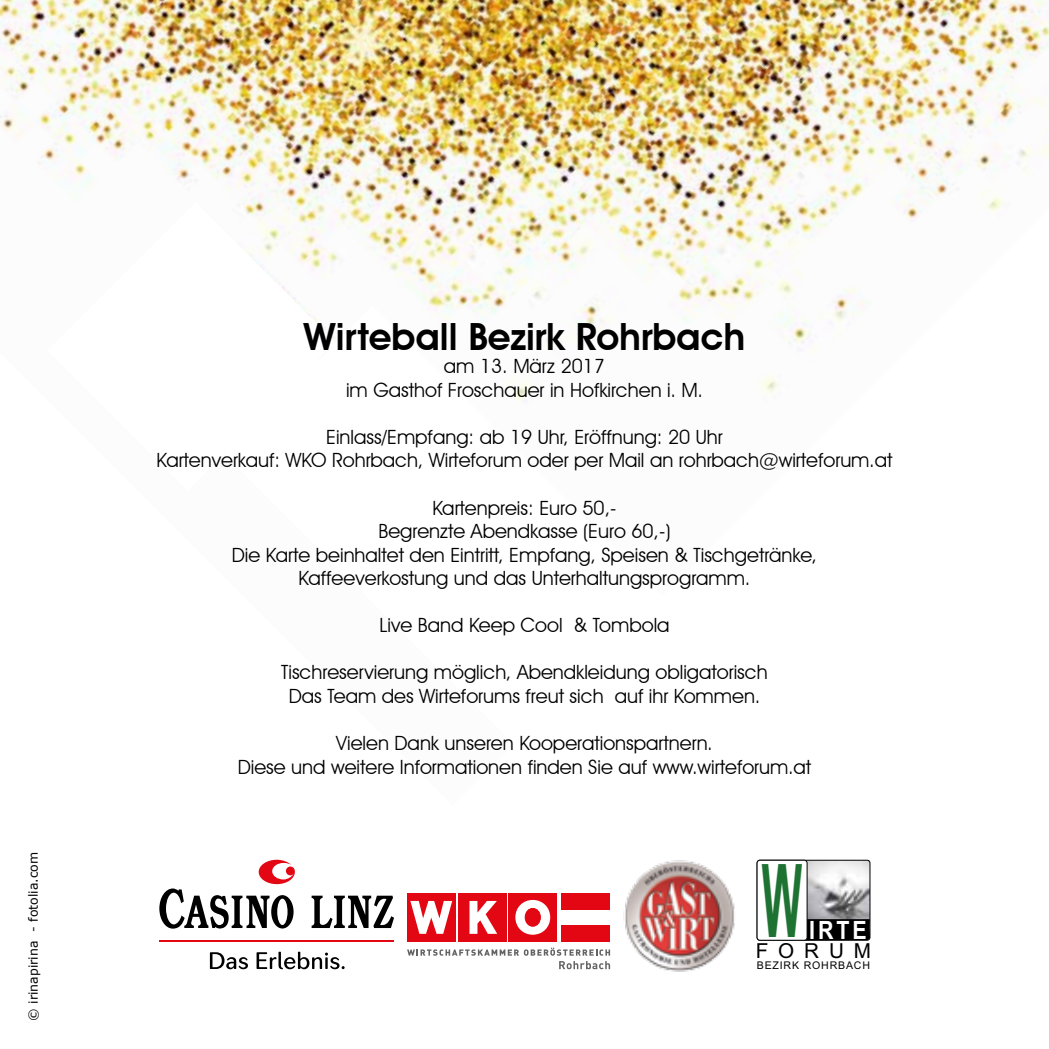
<style>
.page{position:relative;width:1049px;height:1049px;background:#fff}
.page>*{position:absolute;margin:0;border:0;box-sizing:border-box;transform-origin:0 0}
.t1{font:700 101.75px "Arial";color:#1e7232;scale:.42 1}
.t2{font:600 37.5px "Avant Garde IT Cby BT";color:#000}
.t3{font:700 25.25px "Arial";color:#fff;scale:.85 1}
.t4{font:20.75px "Arial";letter-spacing:.475em;color:#000}
.t5{font:19.75px/23.5px "Avant Garde IT Cby BT";color:#000;text-align:center}
.t6{font:12.5px "Verdana";color:#000}
.t7{font:10.5px "Arial";letter-spacing:.075em;color:#000}
</style>
<div class="page">
<img style="left:0;top:0;width:1049px;height:394px">
<svg style="left:47px;top:202px;width:289px;height:192px"></svg>
<svg style="left:224px;top:305px;width:494px;height:97px"></svg>
<svg style="left:756px;top:859px;width:115px;height:82px"></svg>
<img style="left:623px;top:860px;width:112px;height:112px">
<div style="left:509px;top:893px;width:48px;height:49px;background:#e30613"></div>
<div style="left:458px;top:893px;width:48px;height:49px;background:#e30613"></div>
<svg style="left:469px;top:901px;width:28px;height:33px"></svg>
<div style="left:407px;top:893px;width:48px;height:49px;background:#e30613"></div>
<svg style="left:410px;top:901px;width:42px;height:33px"></svg>
<div style="left:562px;top:893px;width:48px;height:17px;background:#e30613"></div>
<div style="left:562px;top:926px;width:48px;height:16px;background:#e30613"></div>
<svg style="left:515px;top:900px;width:35px;height:35px"></svg>
<div style="left:525px;top:908px;width:15px;height:18px;background:#e30613;border-radius:50%"></div>
<div style="left:525px;top:908px;width:16px;height:18px;border:1px solid #e30613;border-radius:50%"></div>
<svg style="left:407px;top:947px;width:203px;height:22px"></svg>
<svg style="left:159px;top:860px;width:136px;height:68px"></svg>
<svg style="left:312px;top:896px;width:82px;height:32px"></svg>
<hr style="left:159px;top:939px;width:235px;height:2px;background:#e30613">
<svg style="left:210px;top:952px;width:38px;height:17px"></svg>
<svg style="left:257px;top:952px;width:88px;height:17px"></svg>
<p class="t6" style="left:25px;top:1020px;width:170px;rotate:-90deg">© irinapirina - fotolia.com</p>
<h2 class="t2" style="left:304px;top:314px;width:443px">Wirteball Bezirk Rohrbach</h2>
<p class="t5" style="left:346px;top:354px;width:358px">am 13. März 2017<br>im Gasthof Froschauer in Hofkirchen i. M.</p>
<p class="t5" style="left:156px;top:425px;width:737px">Einlass/Empfang: ab 19 Uhr, Eröffnung: 20 Uhr<br>Kartenverkauf: WKO Rohrbach, Wirteforum oder per Mail an rohrbach@wirteforum.at</p>
<p class="t5" style="left:232px;top:496px;width:587px">Kartenpreis: Euro 50,-<br>Begrenzte Abendkasse (Euro 60,-)<br>Die Karte beinhaltet den Eintritt, Empfang, Speisen &amp; Tischgetränke, Kaffeeverkostung und das Unterhaltungsprogramm.</p>
<p class="t5" style="left:379px;top:613px;width:292px">Live Band Keep Cool &amp; Tombola</p>
<p class="t5" style="left:281px;top:660px;width:488px">Tischreservierung möglich, Abendkleidung obligatorisch<br>Das Team des Wirteforums freut sich auf ihr Kommen.</p>
<p class="t5" style="left:238px;top:731px;width:575px">Vielen Dank unseren Kooperationspartnern.<br>Diese und weitere Informationen finden Sie auf www.wirteforum.at</p>
<h1 class="t1" style="left:762px;top:834px;width:98px">W</h1>
<p class="t3" style="left:809px;top:913px;width:69px">IRTE</p>
<p class="t4" style="left:756px;top:937px;width:117px">FORUM</p>
<p class="t7" style="left:757px;top:959px;width:115px">BEZIRK ROHRBACH</p>
</div>
